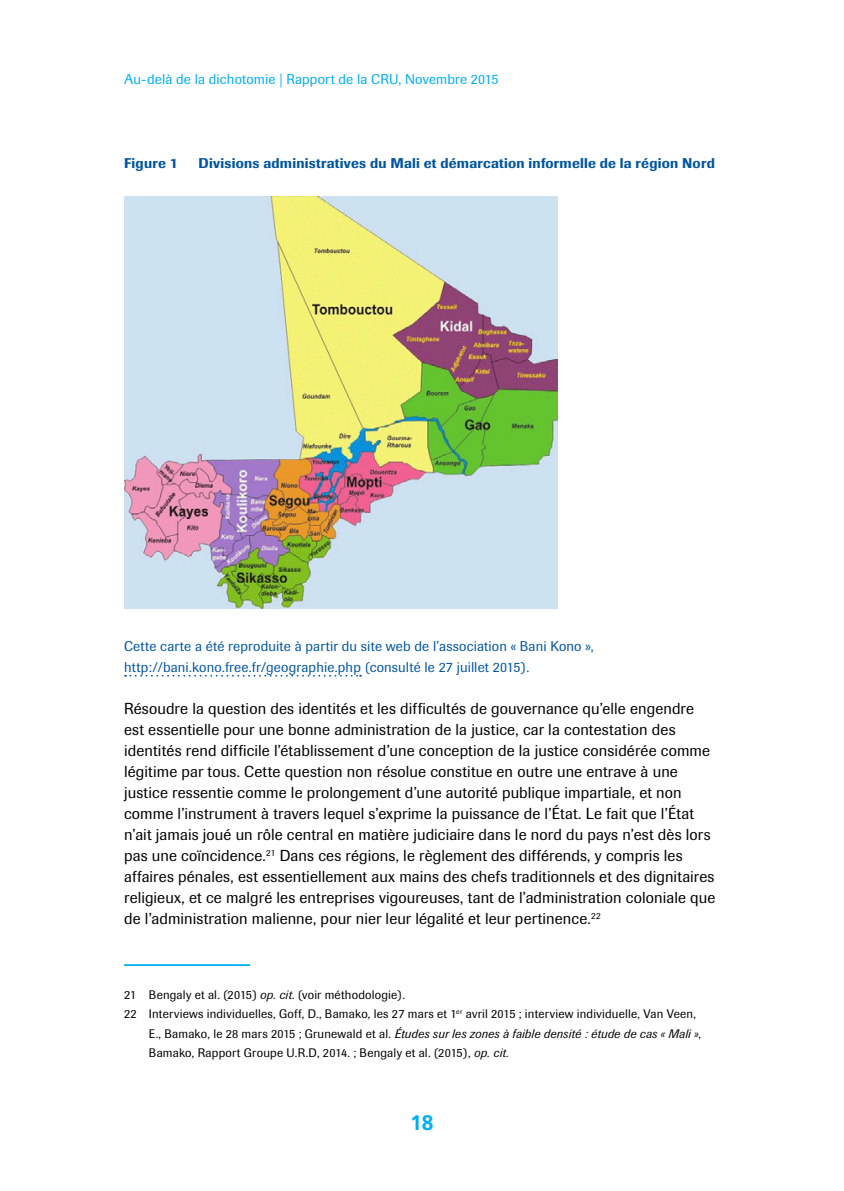
<style>
.page{position:relative;width:844px;height:1191px;background:#fff}
.page>*{position:absolute;margin:0;border:0;box-sizing:border-box;transform-origin:0 0}
.t1{font:700 21px "Frutiger LT Std";color:#00aeef}
.P_first{font:15.75px/21px "Imago";letter-spacing:.01em;color:#000}
.Source_F{font:14px/21px "Imago";letter-spacing:.01em;color:#0055a0}
.Caption_F{font:500 14px "Imago";letter-spacing:.015em;color:#0055a0}
.t2{font:14px "Imago";letter-spacing:.01em;color:#00aeef}
.Footnote{font:12.25px/19.2px "Imago";letter-spacing:.015em;color:#000}
.s1{font-style:italic}
</style>
<div class="page">
<svg style="left:125px;top:675px;width:236px;height:1px"></svg>
<img style="left:124px;top:196px;width:433px;height:412px">
<hr style="left:124px;top:964px;width:126px;height:2px;background:#00aeef">
<p class="t2" style="left:124px;top:71px;width:376px">Au-delà de la dichotomie | Rapport de la CRU, Novembre 2015</p>
<p class="Caption_F" style="left:124px;top:155px;width:55px">Figure 1</p>
<p class="Caption_F" style="left:198px;top:155px;width:517px">Divisions administratives du Mali et démarcation informelle de la région Nord</p>
<p class="Source_F" style="left:124px;top:636px;width:471px">Cette carte a été reproduite à partir du site web de l’association « Bani Kono », http://bani.kono.free.fr/geographie.php (consulté le 27 juillet 2015).</p>
<p class="P_first" style="left:124px;top:698px;width:592px">Résoudre la question des identités et les difficultés de gouvernance qu’elle engendre est essentielle pour une bonne administration de la justice, car la contestation des identités rend difficile l’établissement d’une conception de la justice considérée comme légitime par tous. Cette question non résolue constitue en outre une entrave à une justice ressentie comme le prolongement d’une autorité publique impartiale, et non comme l’instrument à travers lequel s’exprime la puissance de l’État. Le fait que l’État n’ait jamais joué un rôle central en matière judiciaire dans le nord du pays n’est dès lors pas une coïncidence.<sup>21</sup> Dans ces régions, le règlement des différends, y compris les affaires pénales, est essentiellement aux mains des chefs traditionnels et des dignitaires religieux, et ce malgré les entreprises vigoureuses, tant de l’administration coloniale que de l’administration malienne, pour nier leur légalité et leur pertinence.<sup>22</sup></p>
<p class="Footnote" style="left:124px;top:985px;width:282px">21 Bengaly et al. (2015) <span class="s1">op. cit.</span> (voir méthodologie).</p>
<p class="Footnote" style="left:149px;top:1004px;width:553px;text-indent:-25px">22 Interviews individuelles, Goff, D., Bamako, les 27 mars et 1<sup>er</sup> avril 2015 ; interview individuelle, Van Veen,<br>E., Bamako, le 28 mars 2015 ; Grunewald et al. <span class="s1">Études sur les zones à faible densité : étude de cas « Mali »</span>,<br>Bamako, Rapport Groupe U.R.D, 2014. ; Bengaly et al. (2015), <span class="s1">op. cit.</span></p>
<h1 class="t1" style="left:410px;top:1110px;width:25px">18</h1>
</div>
